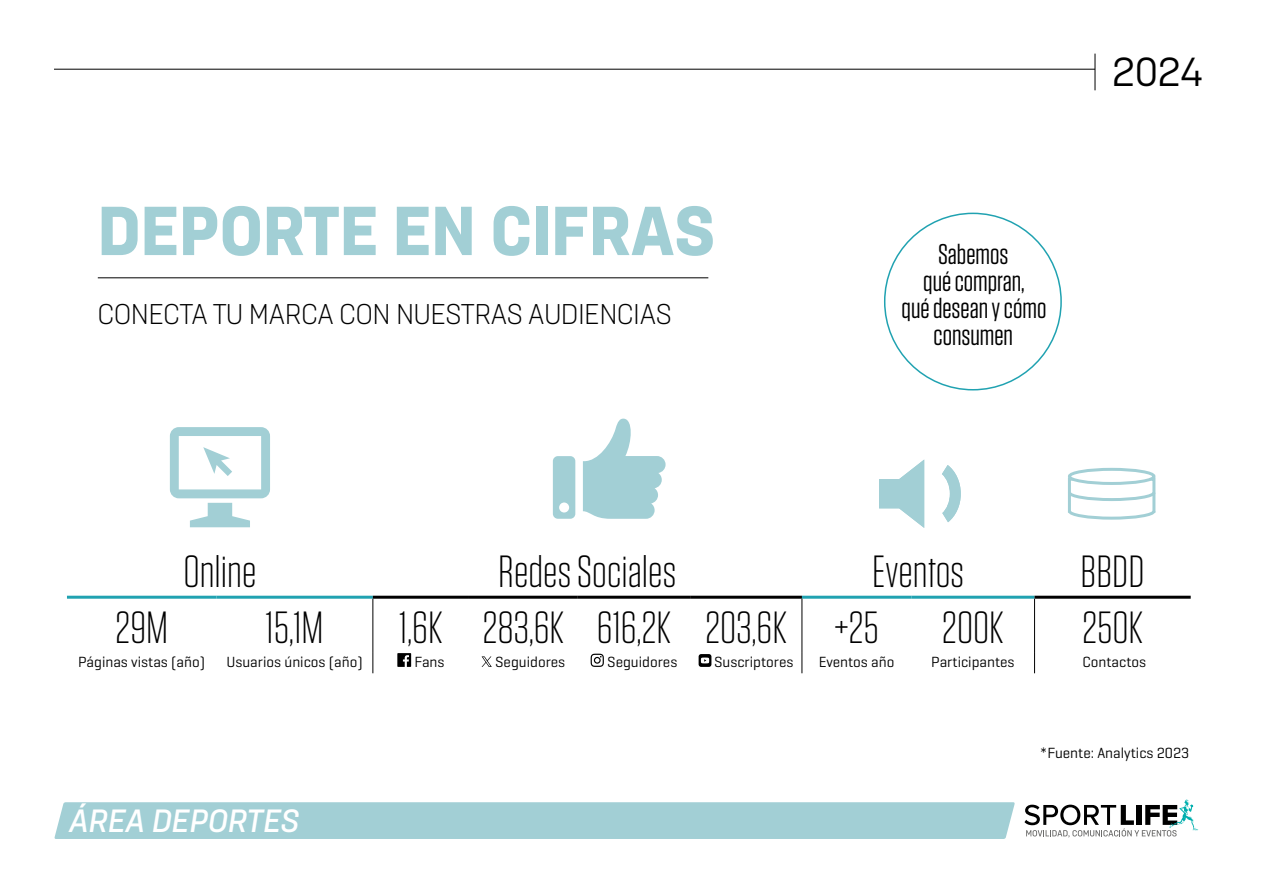
<style>
.page{position:relative;width:1263px;height:893px;background:#fff}
.page>*{position:absolute;margin:0;border:0;box-sizing:border-box;transform-origin:0 0}
.t1{font:700 69px "Hurme FIN1 a";color:#a2cfd5}
.t2{font:300 45px "Tungsten";color:#000}
.t3{font:40.5px "Hurme FIN1 a";color:#000}
.t4{font:italic 500 32.1px "Hurme FIN1 a";color:#fff}
.t5{font:28.5px/27px "Tungsten";color:#000;text-align:center}
.t6{font:300 28.5px "Hurme FIN1 a";color:#000}
.t7{font:15px "Geogrotesque";color:#000}
</style>
<div class="page">
<hr style="left:54px;top:69px;width:1041px;height:1px;background:#000">
<div style="left:54px;top:802px;width:961px;height:37px;background:#a2cfd5"></div>
<svg style="left:1024px;top:799px;width:174px;height:38px"></svg>
<hr style="left:1095px;top:54px;width:1px;height:36px;background:#000">
<svg style="left:879px;top:460px;width:45px;height:68px"></svg>
<svg style="left:942px;top:465px;width:19px;height:57px"></svg>
<hr style="left:98px;top:277px;width:610px;height:1px;background:#000">
<hr style="left:67px;top:596px;width:149px;height:3px;background:#20a2b1">
<hr style="left:216px;top:596px;width:157px;height:3px;background:#20a2b1">
<hr style="left:373px;top:596px;width:96px;height:3px;background:#000">
<hr style="left:469px;top:596px;width:109px;height:3px;background:#000">
<hr style="left:578px;top:596px;width:112px;height:3px;background:#000">
<hr style="left:690px;top:596px;width:112px;height:3px;background:#000">
<hr style="left:372px;top:599px;width:1px;height:53px;background:#000">
<svg style="left:372px;top:652px;width:1px;height:21px"></svg>
<hr style="left:802px;top:596px;width:109px;height:3px;background:#20a2b1">
<hr style="left:911px;top:596px;width:123px;height:3px;background:#20a2b1">
<hr style="left:1034px;top:596px;width:157px;height:3px;background:#000">
<hr style="left:801px;top:599px;width:1px;height:53px;background:#000">
<svg style="left:801px;top:652px;width:1px;height:21px"></svg>
<hr style="left:1034px;top:599px;width:1px;height:53px;background:#000">
<svg style="left:1034px;top:652px;width:1px;height:21px"></svg>
<svg style="left:397px;top:653px;width:14px;height:14px"></svg>
<svg style="left:482px;top:656px;width:10px;height:11px"></svg>
<svg style="left:591px;top:654px;width:13px;height:13px"></svg>
<svg style="left:699px;top:654px;width:12px;height:13px"></svg>
<svg style="left:701px;top:657px;width:8px;height:6px"></svg>
<svg style="left:170px;top:427px;width:100px;height:100px"></svg>
<svg style="left:553px;top:418px;width:112px;height:101px"></svg>
<div style="left:1068px;top:478px;width:87px;height:36px;background:#fff;border:3px solid #a2cfd5"></div>
<div style="left:1069px;top:469px;width:85px;height:14px;background:#fff;border-radius:50%"></div>
<div style="left:1068px;top:468px;width:87px;height:17px;border:3px solid #a2cfd5;border-radius:50%"></div>
<svg style="left:1068px;top:489px;width:88px;height:31px"></svg>
<h1 class="t1" style="left:98px;top:187px;width:619px">DEPORTE EN CIFRAS</h1>
<h3 class="t6" style="left:98px;top:296px;width:575px">CONECTA TU MARCA CON NUESTRAS AUDIENCIAS</h3>
<h3 class="t5" style="left:901px;top:241px;width:146px">Sabemos<br>qué compran,<br>qué desean y cómo consumen</h3>
<h3 class="t3" style="left:1112px;top:46px;width:93px">2024</h3>
<h2 class="t2" style="left:183px;top:548px;width:74px">Online</h2>
<h2 class="t2" style="left:498px;top:548px;width:180px">Redes Sociales</h2>
<h2 class="t2" style="left:872px;top:548px;width:94px">Eventos</h2>
<h2 class="t2" style="left:1081px;top:548px;width:65px">BBDD</h2>
<h2 class="t2" style="left:115px;top:604px;width:54px">29M</h2>
<h2 class="t2" style="left:266px;top:604px;width:59px">15,1M</h2>
<h2 class="t2" style="left:399px;top:604px;width:481px">1,6K 283,6K 616,2K 203,6K +25</h2>
<h2 class="t2" style="left:942px;top:604px;width:63px">200K</h2>
<h2 class="t2" style="left:1082px;top:604px;width:63px">250K</h2>
<p class="t7" style="left:78px;top:652px;width:128px">Páginas vistas (año)</p>
<p class="t7" style="left:226px;top:652px;width:138px">Usuarios únicos (año)</p>
<p class="t7" style="left:414px;top:652px;width:31px">Fans</p>
<p class="t7" style="left:495px;top:652px;width:72px">Seguidores</p>
<p class="t7" style="left:607px;top:652px;width:72px">Seguidores</p>
<p class="t7" style="left:714px;top:652px;width:81px">Suscriptores</p>
<p class="t7" style="left:819px;top:652px;width:77px">Eventos año</p>
<p class="t7" style="left:931px;top:652px;width:85px">Participantes</p>
<p class="t7" style="left:1082px;top:652px;width:65px">Contactos</p>
<h3 class="t4" style="left:69px;top:800px;width:232px">ÁREA DEPORTES</h3>
<p class="t7" style="left:1040px;top:744px;width:151px">*Fuente: Analytics 2023</p>
</div>
